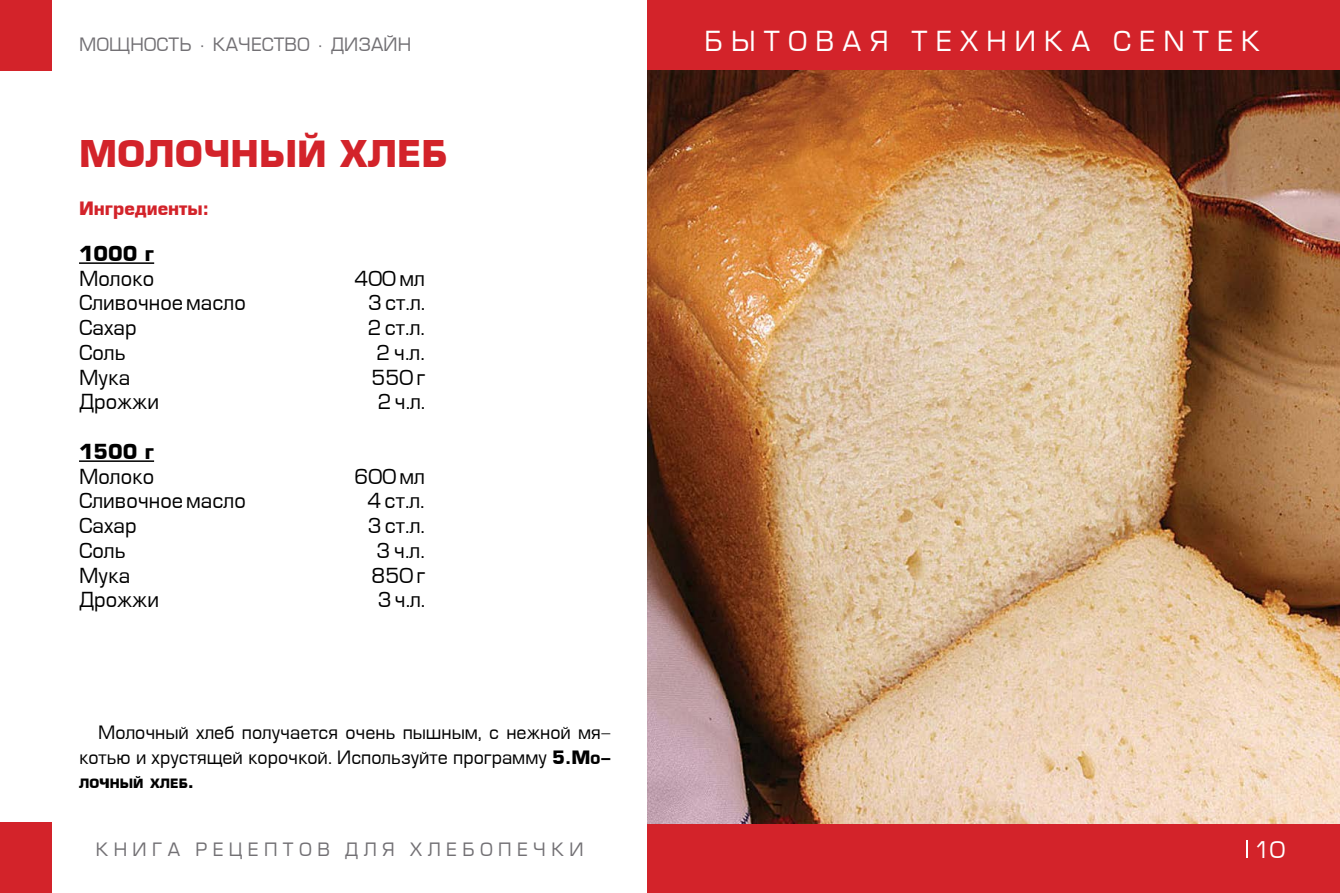
<style>
.page{position:relative;width:1340px;height:893px;background:#fff}
.page>*{position:absolute;margin:0;border:0;box-sizing:border-box;transform-origin:0 0}
.t1{font:700 36px "Europe";color:#d3232a}
.t2{font:27px "Europe";letter-spacing:.3em;color:#fff}
.t3{font:22.5px "Europe";color:#fff}
.t4{font:20.25px "Europe";color:#000}
.t5{font:700 20.25px "Europe";color:#000}
.t6{font:18px/24.8px "Europe";color:#000;text-align:right}
.t7{font:18px "Europe";letter-spacing:.3em;color:#727074}
.t8{font:18px "Europe";color:#727074}
.t9{font:700 18px "Europe";color:#d3232a}
.t10{font:700 12.6px "Europe";color:#000}
.s1{font-weight:700}
.s2{font-weight:700;font-size:12.6px}
.s3{font-size:18px}
</style>
<div class="page">
<div style="left:0;top:0;width:51px;height:70px;background:#d3232a"></div>
<div style="left:0;top:823px;width:51px;height:70px;background:#d3232a"></div>
<div style="left:647px;top:0;width:692px;height:71px;background:#d3232a"></div>
<div style="left:647px;top:823px;width:692px;height:70px;background:#d3232a"></div>
<svg style="left:1246px;top:841px;width:1px;height:17px"></svg>
<hr style="left:79px;top:262px;width:75px;height:2px;background:#000">
<hr style="left:79px;top:460px;width:75px;height:2px;background:#000">
<img style="left:647px;top:70px;width:692px;height:753px">
<p class="t8" style="left:79px;top:35px;width:334px">МОЩНОСТЬ · КАЧЕСТВО · ДИЗАЙН</p>
<h1 class="t1" style="left:79px;top:132px;width:370px">МОЛОЧНЫЙ ХЛЕБ</h1>
<p class="t9" style="left:79px;top:197px;width:132px">Ингредиенты:</p>
<p class="t5" style="left:79px;top:241px;width:77px">1000 г</p>
<p class="t4" style="left:79px;top:268px;width:77px">Молоко</p>
<p class="t4" style="left:354px;top:268px;width:72px">400 мл</p>
<p class="t4" style="left:79px;top:292px;width:168px">Сливочное масло</p>
<p class="t4" style="left:368px;top:292px;width:59px">3 ст.л.</p>
<p class="t4" style="left:79px;top:317px;width:59px">Сахар</p>
<p class="t4" style="left:368px;top:317px;width:59px">2 ст.л.</p>
<p class="t4" style="left:79px;top:342px;width:48px">Соль</p>
<p class="t4" style="left:376px;top:342px;width:50px">2 ч.л.</p>
<p class="t4" style="left:79px;top:367px;width:53px">Мука</p>
<p class="t4" style="left:371px;top:367px;width:55px">550 г</p>
<p class="t4" style="left:79px;top:391px;width:82px">Дрожжи</p>
<p class="t4" style="left:378px;top:391px;width:49px">2 ч.л.</p>
<p class="t5" style="left:79px;top:439px;width:77px">1500 г</p>
<p class="t4" style="left:79px;top:466px;width:77px">Молоко</p>
<p class="t4" style="left:354px;top:466px;width:72px">600 мл</p>
<p class="t4" style="left:79px;top:490px;width:168px">Сливочное масло</p>
<p class="t4" style="left:367px;top:490px;width:59px">4 ст.л.</p>
<p class="t4" style="left:79px;top:515px;width:59px">Сахар</p>
<p class="t4" style="left:368px;top:515px;width:59px">3 ст.л.</p>
<p class="t4" style="left:79px;top:540px;width:48px">Соль</p>
<p class="t4" style="left:376px;top:540px;width:50px">3 ч.л.</p>
<p class="t4" style="left:79px;top:565px;width:53px">Мука</p>
<p class="t4" style="left:371px;top:565px;width:55px">850 г</p>
<p class="t4" style="left:79px;top:589px;width:82px">Дрожжи</p>
<p class="t4" style="left:378px;top:589px;width:49px">3 ч.л.</p>
<p class="t6" style="left:79px;top:721px;width:534px">Молочный хлеб получается очень пышным, с нежной мя&shy;котью и хрустящей корочкой. Используйте программу <span class="s1">5</span><span class="s1">.М</span><span class="s2">о</span><span class="s1">-</span></p>
<p class="t10" style="left:79px;top:776px;width:117px">ло<span class="s3">ч</span>ный хлеб<span class="s3">.</span></p>
<p class="t7" style="left:96px;top:840px;width:489px">КНИГА РЕЦЕПТОВ ДЛЯ ХЛЕБОПЕЧКИ</p>
<h2 class="t2" style="left:704px;top:27px;width:557px">БЫТОВАЯ ТЕХНИКА CENTEK</h2>
<p class="t3" style="left:1254px;top:838px;width:32px">10</p>
</div>
